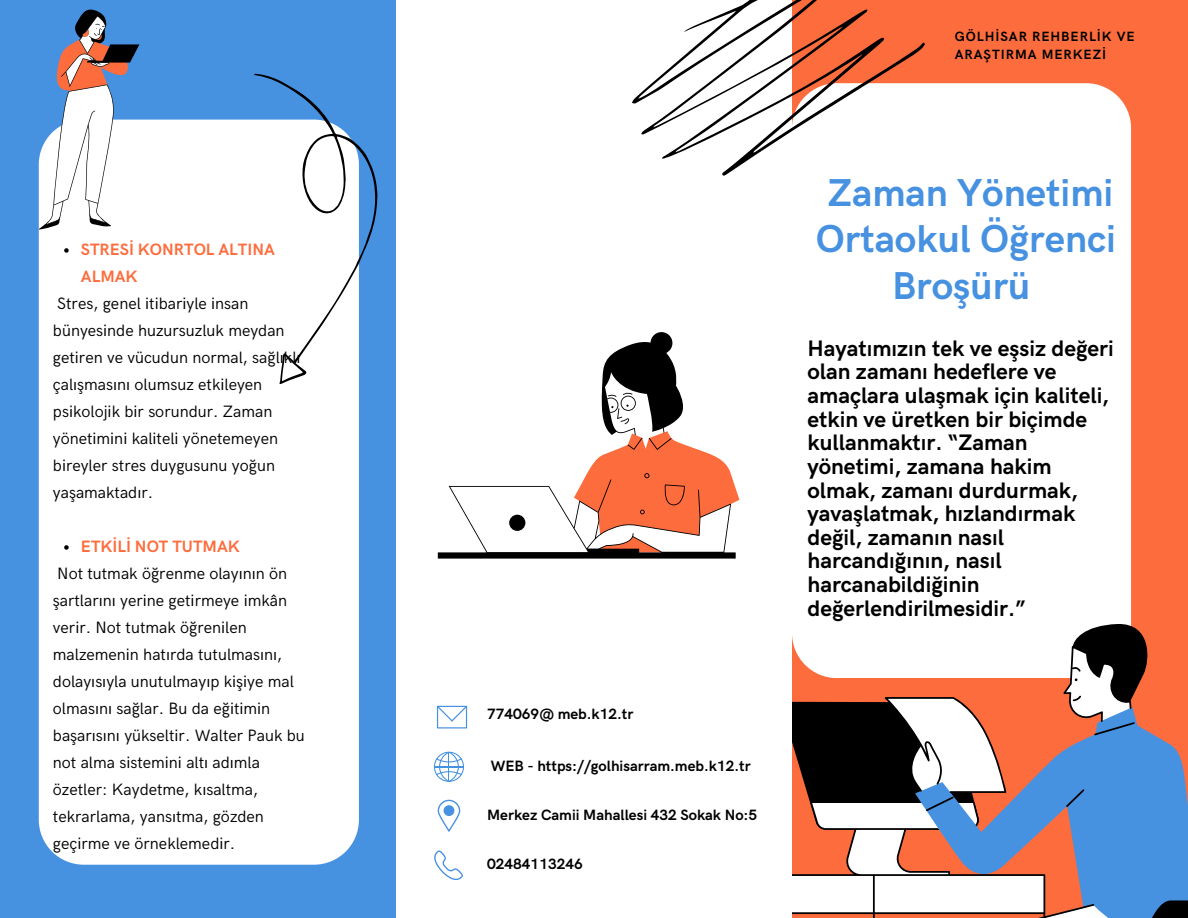
<style>
.page{position:relative;width:1188px;height:918px;background:#fd6c3c}
.page>*{position:absolute;margin:0;border:0;box-sizing:border-box;transform-origin:0 0}
.t1{font:700 39px/46.2px "HK Grotesk";color:#4791e1;text-align:center}
.t2{font:700 22.5px/23.7px "HK Grotesk";color:#000001}
.t3{font:16.5px/27px "HK Grotesk";color:#000001}
.t4{font:700 16.5px/27px "HK Grotesk";color:#fd6c3c}
.t5{font:700 15px "HK Grotesk";color:#000001}
.t6{font:700 13.5px/18px "HK Grotesk";letter-spacing:.07em;color:#000001}
</style>
<div class="page">
<div style="left:792px;top:83px;width:339px;height:540px;background:#fff"></div>
<div style="left:396px;top:0;width:396px;height:918px;background:#fff"></div>
<div style="left:0;top:0;width:396px;height:918px;background:#4791e1"></div>
<div style="left:39px;top:230px;width:320px;height:635px;background:#fff"></div>
<svg style="left:792px;top:623px;width:355px;height:23px;background:#d8d5d4"></svg>
<svg style="left:792px;top:646px;width:356px;height:272px"></svg>
<svg style="left:1058px;top:678px;width:130px;height:240px"></svg>
<svg style="left:434px;top:752px;width:30px;height:30px"></svg>
<svg style="left:434px;top:850px;width:29px;height:30px"></svg>
<svg style="left:39px;top:10px;width:100px;height:220px"></svg>
<svg style="left:632px;top:0;width:302px;height:241px"></svg>
<svg style="left:119px;top:66px;width:259px;height:327px;fill:#fff"></svg>
<svg style="left:438px;top:332px;width:298px;height:226px"></svg>
<svg style="left:437px;top:706px;width:30px;height:22px"></svg>
<svg style="left:64px;top:248px;width:5px;height:5px"></svg>
<svg style="left:64px;top:545px;width:5px;height:5px"></svg>
<svg style="left:438px;top:800px;width:22px;height:32px"></svg>
<div style="left:444px;top:805px;width:10px;height:11px;background:#4791e1;border-radius:50%"></div>
<p class="t4" style="left:81px;top:237px;width:195px">STRESİ KONRTOL ALTINA<br>ALMAK</p>
<p class="t3" style="left:53px;top:291px;width:249px">Stres, genel iti bariyle i nsan<br>bünyesi nde huzursuzluk meydan geti ren ve vücudun normal, sağlıklı çalışmasını olumsuz etki leyen<br>psi koloji k bi r sorundur. Zaman yöneti mi ni kaliteli yönetemeyen<br>bi reyler stres duygusunu yoğun yaşamaktadır.</p>
<p class="t4" style="left:81px;top:534px;width:160px">ETKİLİ NOT TUTMAK</p>
<p class="t3" style="left:53px;top:561px;width:253px">Not tutmak öğrenme olayının ön şartlarını yeri ne geti rmeye i mkân veri r. Not tutmak öğreni len malzemeni n hatırda tutulmasını, dolayısıyla unutulmayıp kişiye mal olmasını sağlar. Bu da eğiti mi n başarısını yükselti r. Walter Pauk bu not alma sistemi ni altı adımla özetler: Kaydetme, kısaltma, tekrarlama, yansıtma, gözden<br>geçi rme ve örneklemedi r.</p>
<p class="t5" style="left:487px;top:705px;width:148px">774069@ meb.k12.tr</p>
<p class="t5" style="left:491px;top:757px;width:261px">WEB - https://golhisarram.meb.k12.tr</p>
<h4 class="t5" style="left:487px;top:806px;width:272px">Merkez Camii Mahallesi 432 Sokak No:5</h4>
<p class="t5" style="left:487px;top:855px;width:97px">02484113246</p>
<p class="t6" style="left:955px;top:28px;width:181px">GÖLHİSAR REHBERLİK VE<br>ARAŞTIRMA MERKEZİ</p>
<h4 class="t1" style="left:816px;top:172px;width:297px">Zaman Yönetimi<br>Ortaokul Öğrenci<br>Broşürü</h4>
<p class="t2" style="left:808px;top:337px;width:305px">Hayatımızın tek ve eşsiz değeri olan zamanı hedeflere ve amaçlara ulaşmak için kaliteli, etkin ve üretken bir biçimde kullanmaktır. “Zaman yönetimi, zamana hakim olmak, zamanı durdurmak, yavaşlatmak, hızlandırmak değil, zamanın nasıl harcandığının, nasıl harcanabildiğinin değerlendirilmesidir.”</p>
</div>
